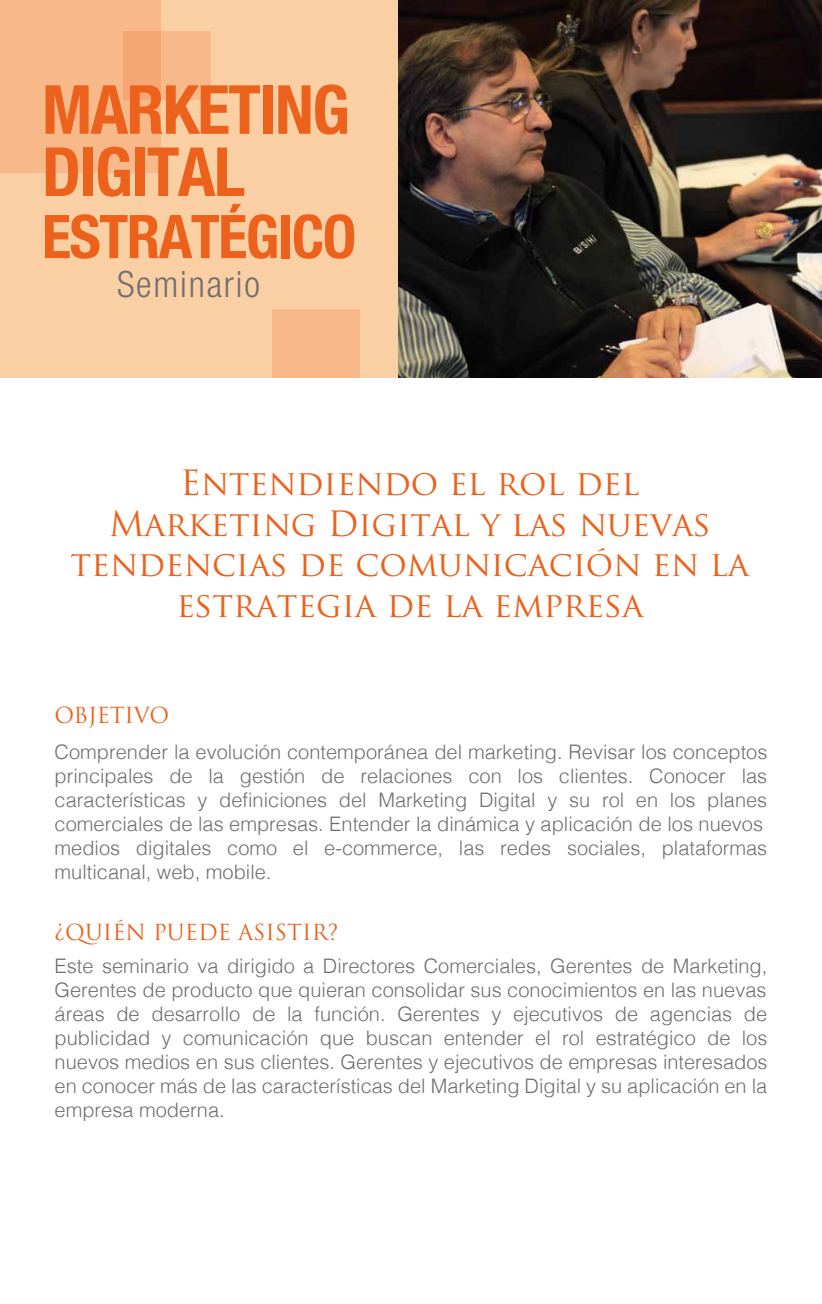
<style>
.page{position:relative;width:822px;height:1304px;background:#fff}
.page>*{position:absolute;margin:0;border:0;box-sizing:border-box;transform-origin:0 0}
.t1{font:700 condensed 67.8px/62.2px "Helvetica Neue";letter-spacing:-.025em;color:#ec621c}
.t2{font:700 condensed 60.2px "Helvetica Neue";letter-spacing:-.025em;color:#ec621c}
.t3{font:300 condensed 36.2px "Helvetica Neue LT Std";letter-spacing:.05em;color:#706f6f}
.t4{font:34px/40.8px "Trajan Pro";letter-spacing:-.005em;color:#ec621c;text-align:center}
.t5{font:21.6px "Trajan Pro";color:#ec621c}
.t6{font:300 20px/24px "Helvetica";color:#706f6f;text-align:justify}
</style>
<div class="page">
<div style="left:0;top:0;width:821px;height:378px;background:#f9cfa3"></div>
<img style="left:398px;top:0;width:423px;height:378px">
<div style="left:0;top:0;width:160px;height:173px;background:#f7b989"></div>
<div style="left:123px;top:31px;width:87px;height:69px;background:linear-gradient(to right,#f6a36e,#f7bf90)"></div>
<div style="left:272px;top:309px;width:88px;height:69px;background:#f7b989"></div>
<h1 class="t1" style="left:42px;top:74px;width:309px">MARKETING<br>DIGITAL</h1>
<h2 class="t2" style="left:42px;top:187px;width:316px">ESTRATÉGICO</h2>
<h3 class="t3" style="left:117px;top:263px;width:144px">Seminario</h3>
<h3 class="t4" style="left:71px;top:462px;width:680px">Entendiendo el rol del<br>Marketing Digital y las nuevas tendencias de comunicación en la estrategia de la empresa</h3>
<p class="t5" style="left:55px;top:701px;width:116px">OBJETIVO</p>
<p class="t6" style="left:55px;top:738px;width:714px;text-align:left">Comprender la evolución contemporánea del marketing. Revisar los conceptos principales de la gestión de relaciones con los clientes. Conocer las características y definiciones del Marketing Digital y su rol en los planes comerciales de las empresas. Entender la dinámica y aplicación de los nuevos medios digitales como el e-commerce, las redes sociales, plataformas multicanal, web, mobile.</p>
<p class="t5" style="left:55px;top:918px;width:285px">¿QUIÉN PUEDE ASISTIR?</p>
<p class="t6" style="left:55px;top:952px;width:714px">Este seminario va dirigido a Directores Comerciales, Gerentes de Marketing, Gerentes de producto que quieran consolidar sus conocimientos en las nuevas áreas de desarrollo de la función. Gerentes y ejecutivos de agencias de publicidad y comunicación que buscan entender el rol estratégico de los nuevos medios en sus clientes. Gerentes y ejecutivos de empresas interesados en conocer más de las características del Marketing Digital y su aplicación en la empresa moderna.</p>
</div>
